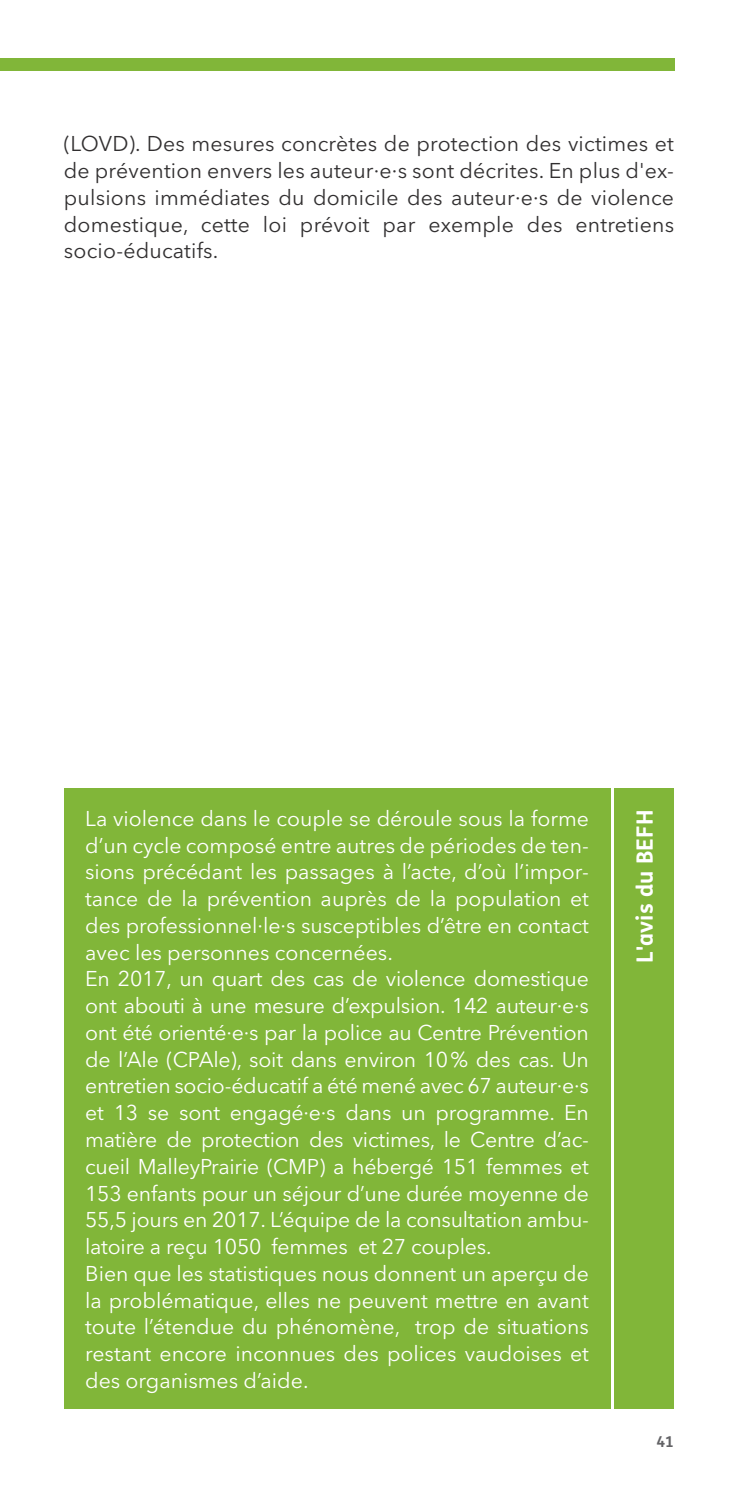
<style>
.page{position:relative;width:738px;height:1489px;background:#fff}
.page>*{position:absolute;margin:0;border:0;box-sizing:border-box;transform-origin:0 0}
.t1{font:700 22.5px "FS Me";letter-spacing:.01em;color:#fff}
.t2{font:21.25px/26.8px "Avenir Next LT Pro";letter-spacing:-.01em;color:#fff}
.t3{font:21.25px/26.8px "Avenir Next LT Pro";letter-spacing:.01em;color:#312f30;text-align:justify}
.t4{font:700 15px "FS Me";color:#636366}
</style>
<div class="page">
<div style="left:64px;top:788px;width:545px;height:620px;background:#81b639"></div>
<div style="left:614px;top:788px;width:59px;height:620px;background:#81b639"></div>
<div style="left:0;top:58px;width:673px;height:13px;background:#81b639"></div>
<p class="t3" style="left:64px;top:130px;width:611px">(LOVD). Des mesures concrètes de protection des victimes et de prévention envers les auteur∙e∙s sont décrites. En plus d'ex&shy;pulsions immédiates du domicile des auteur∙e∙s de violence domestique, cette loi prévoit par exemple des entretiens socio-éducatifs.</p>
<p class="t2" style="left:85px;top:804px;width:505px">La violence dans le couple se déroule sous la forme d’un cycle composé entre autres de périodes de ten&shy;sions précédant les passages à l’acte, d’où l’impor&shy;tance de la prévention auprès de la population et des professionnel·le·s susceptibles d’être en contact avec les personnes concernées.<br>En 2017, un quart des cas de violence domestique ont abouti à une mesure d’expulsion. 142 auteur·e·s ont été orienté·e·s par la police au Centre Prévention de l’Ale (CPAle), soit dans environ 10% des cas. Un entretien socio-éducatif a été mené avec 67 auteur·e·s et 13 se sont engagé·e·s dans un programme. En matière de protection des victimes, le Centre d’ac&shy;cueil MalleyPrairie (CMP) a hébergé 151 femmes et 153 enfants pour un séjour d’une durée moyenne de 55,5 jours en 2017. L’équipe de la consultation ambu&shy;latoire a reçu 1050 femmes et 27 couples.<br>Bien que les statistiques nous donnent un aperçu de la problématique, elles ne peuvent mettre en avant toute l’étendue du phénomène, trop de situations restant encore inconnues des polices vaudoises et des organismes d’aide.</p>
<p class="t1" style="left:627px;top:962px;width:155px;rotate:-90deg">L'avis du BEFH</p>
<p class="t4" style="left:656px;top:1429px;width:19px">41</p>
</div>
